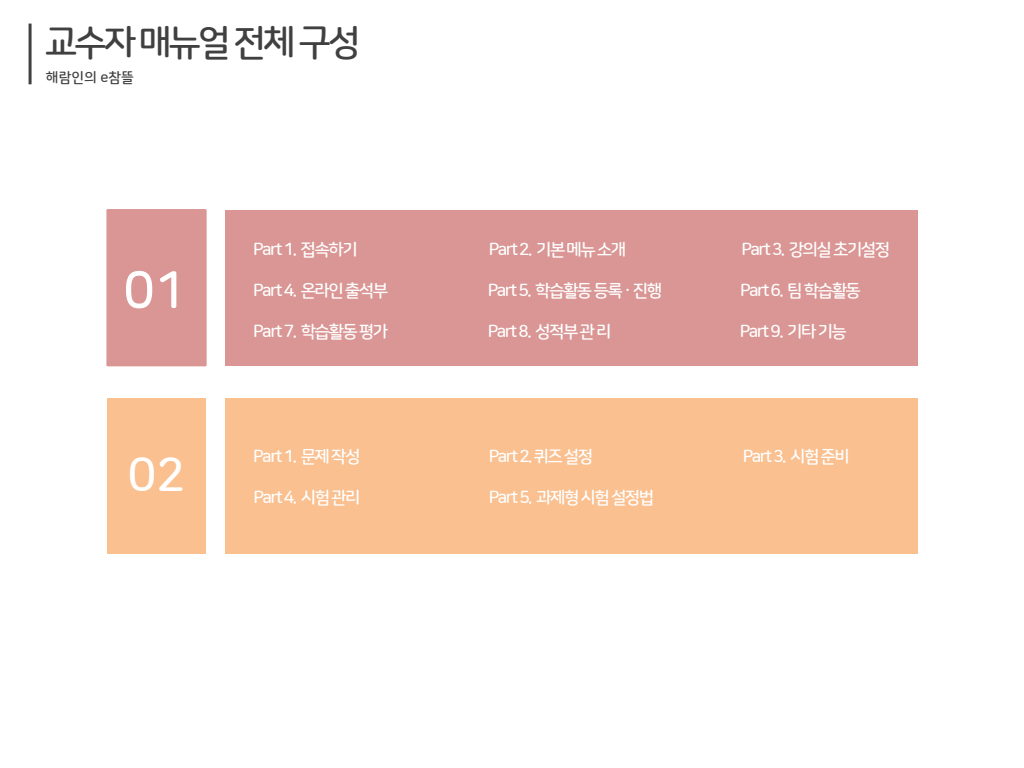
<style>
.page{position:relative;width:1024px;height:768px;background:#fff}
.page>*{position:absolute;margin:0;border:0;box-sizing:border-box;transform-origin:0 0}
.t1{font:51.2px "Nanum Square Round B";color:#fff}
.t2{font:46.9px "Nanum Square Round B";color:#fff}
.t3{font:36px "Nanum Square Round B";letter-spacing:-.09em;color:#404040}
.t4{font:17px "Nanum Square Round B";letter-spacing:-.095em;color:#fff}
.t5{font:14px "Nanum Square Round B";letter-spacing:-.005em;color:#404040}
</style>
<div class="page">
<div style="left:106px;top:209px;width:101px;height:157px;background:#d99694;border:2px solid #d99694"></div>
<div style="left:226px;top:210px;width:692px;height:155px;background:#d99694"></div>
<div style="left:107px;top:399px;width:99px;height:155px;background:#fac090"></div>
<div style="left:226px;top:399px;width:692px;height:155px;background:#fac090"></div>
<hr style="left:29px;top:24px;width:3px;height:60px;background:#404040">
<p class="t3" style="left:45px;top:22px;width:318px">교수자 매뉴얼 전체 구성</p>
<p class="t5" style="left:46px;top:70px;width:90px">해람인의 e참뜰</p>
<p class="t1" style="left:123px;top:263px;width:64px">01</p>
<p class="t2" style="left:128px;top:449px;width:59px">02</p>
<p class="t4" style="left:253px;top:240px;width:106px">Part 1. 접속하기</p>
<p class="t4" style="left:489px;top:240px;width:139px">Part 2. 기본메뉴소개</p>
<p class="t4" style="left:741px;top:240px;width:150px">Part 3. 강의실초기설정</p>
<p class="t4" style="left:253px;top:281px;width:137px">Part 4. 온라인출석부</p>
<p class="t4" style="left:488px;top:281px;width:176px">Part 5. 학습활동등록· 진행</p>
<p class="t4" style="left:740px;top:281px;width:123px">Part 6. 팀학습활동</p>
<p class="t4" style="left:253px;top:322px;width:137px">Part 7. 학습활동평가</p>
<p class="t4" style="left:488px;top:322px;width:125px">Part 8. 성적부관리</p>
<p class="t4" style="left:740px;top:322px;width:109px">Part 9. 기타기능</p>
<p class="t4" style="left:253px;top:447px;width:109px">Part 1. 문제작성</p>
<p class="t4" style="left:489px;top:447px;width:106px">Part 2. 퀴즈설정</p>
<p class="t4" style="left:743px;top:447px;width:109px">Part 3. 시험준비</p>
<p class="t4" style="left:253px;top:488px;width:109px">Part 4. 시험관리</p>
<p class="t4" style="left:489px;top:488px;width:167px">Part 5. 과제형시험설정법</p>
</div>
